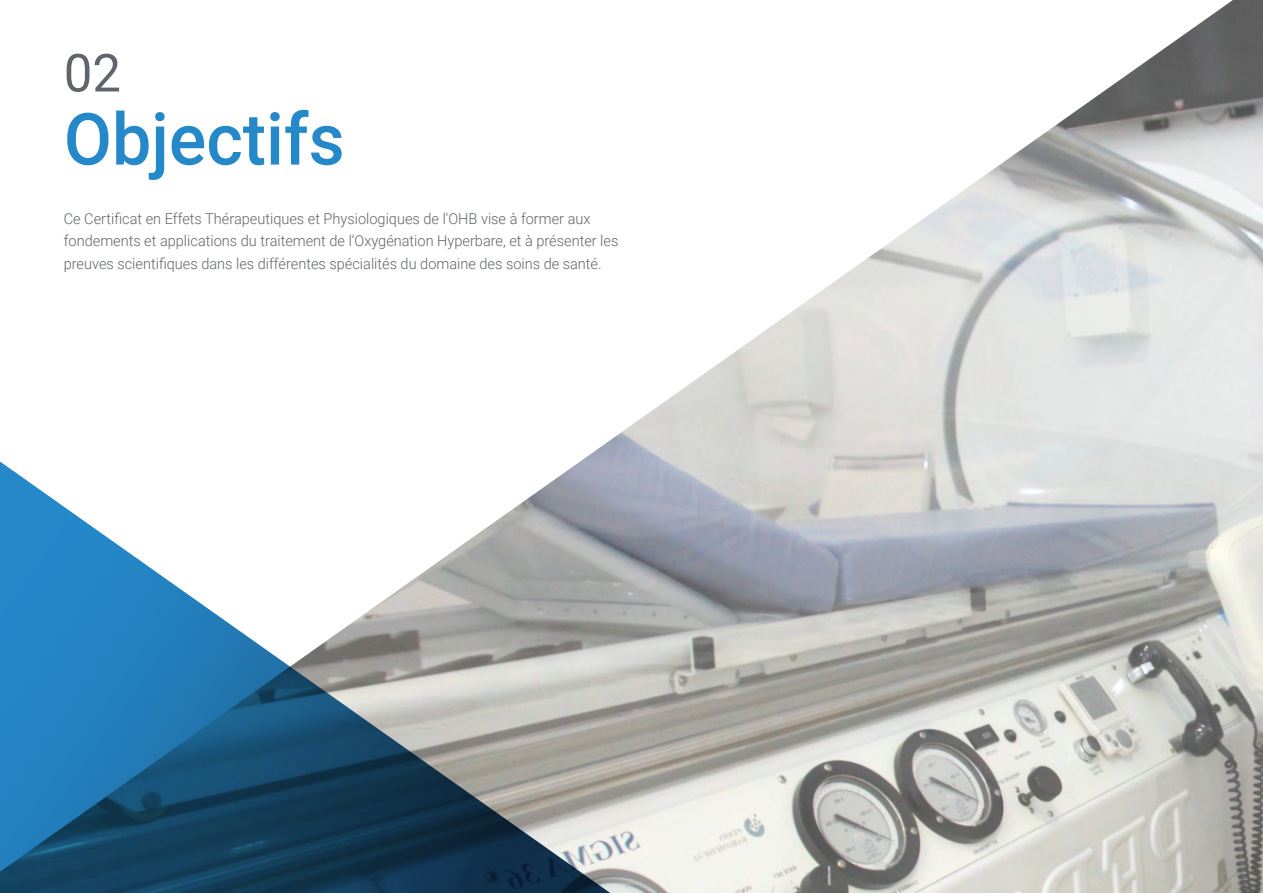
<style>
.page{position:relative;width:1263px;height:893px;background:#fff}
.page>*{position:absolute;margin:0;border:0;box-sizing:border-box;transform-origin:0 0}
.t1{font:500 72px "Roboto";color:#2488c9}
.t2{font:52.5px "Roboto";color:#61646a}
.t3{font:300 15px/22.5px "Roboto";color:#61646a}
</style>
<div class="page">
<img style="left:602px;top:0;width:661px;height:893px">
<svg style="left:0;top:446px;width:640px;height:447px"></svg>
<h2 class="t2" style="left:64px;top:36px;width:59px">02</h2>
<h1 class="t1" style="left:64px;top:89px;width:282px">Objectifs</h1>
<p class="t3" style="left:64px;top:207px;width:556px">Ce Certificat en Effets Thérapeutiques et Physiologiques de l'OHB vise à former aux fondements et applications du traitement de l’Oxygénation Hyperbare, et à présenter les preuves scientifiques dans les différentes spécialités du domaine des soins de santé.</p>
</div>
